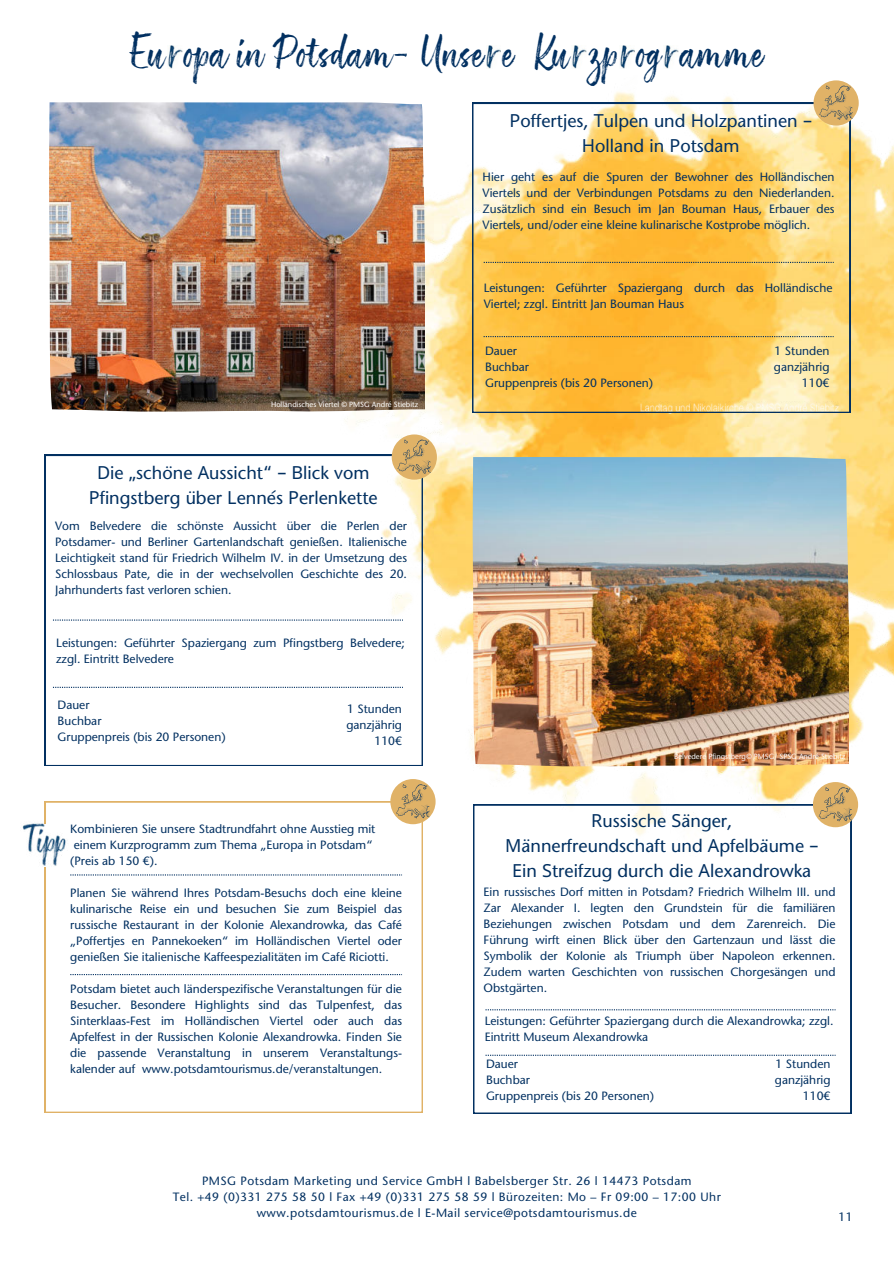
<style>
.page{position:relative;width:894px;height:1264px;background:#fff}
.page>*{position:absolute;margin:0;border:0;box-sizing:border-box;transform-origin:0 0}
.t1{font:40.5px "ATS Script";color:#023061}
.t2{font:18px/24.8px "Stone Sans Std Phonetic";color:#023061;text-align:center}
.t3{font:500 12px/16px "Stone Sans Std";color:#023061}
.t4{font:500 12px/16px "Stone Sans Std";letter-spacing:.04em;color:#023061;text-align:center}
.t5{font:500 7.5px "Stone Sans Std";color:#fff}
.s1{font-family:"Noto Sans"}
.s2{font-family:"Noto Sans Gurmukhi"}
</style>
<div class="page">
<img style="left:254px;top:80px;width:639px;height:778px">
<img style="left:640px;top:412px;width:202px;height:1px">
<img style="left:49px;top:102px;width:376px;height:309px">
<img style="left:168px;top:46px;width:14px;height:22px">
<img style="left:486px;top:46px;width:14px;height:22px">
<img style="left:572px;top:46px;width:14px;height:22px">
<img style="left:620px;top:46px;width:14px;height:22px">
<img style="left:664px;top:46px;width:14px;height:22px">
<svg style="left:472px;top:103px;width:377px;height:309px;background:#fbce6b"></svg>
<div style="left:813px;top:80px;width:45px;height:46px;background:#e0b267;border-radius:50%"></div>
<svg style="left:819px;top:86px;width:33px;height:33px"></svg>
<img style="left:472px;top:457px;width:376px;height:309px">
<svg style="left:45px;top:455px;width:377px;height:310px"></svg>
<div style="left:391px;top:434px;width:46px;height:45px;background:#e0b267;border-radius:50%"></div>
<svg style="left:397px;top:439px;width:34px;height:34px"></svg>
<svg style="left:45px;top:801px;width:377px;height:311px"></svg>
<div style="left:17px;top:824px;width:72px;height:42px;background:#fff"></div>
<img style="left:22px;top:815px;width:48px;height:51px">
<div style="left:390px;top:779px;width:45px;height:45px;background:#e0b267;border-radius:50%"></div>
<svg style="left:396px;top:784px;width:33px;height:34px"></svg>
<svg style="left:473px;top:804px;width:377px;height:309px"></svg>
<div style="left:812px;top:782px;width:45px;height:45px;background:#e0b267;border-radius:50%"></div>
<svg style="left:818px;top:787px;width:34px;height:34px"></svg>
<svg style="left:483px;top:262px;width:350px;height:1px"></svg>
<svg style="left:483px;top:336px;width:350px;height:1px"></svg>
<svg style="left:53px;top:619px;width:350px;height:1px"></svg>
<svg style="left:53px;top:686px;width:350px;height:2px"></svg>
<svg style="left:485px;top:1009px;width:350px;height:1px"></svg>
<svg style="left:485px;top:1054px;width:350px;height:1px"></svg>
<svg style="left:70px;top:874px;width:332px;height:1px"></svg>
<svg style="left:70px;top:974px;width:332px;height:1px"></svg>
<h1 class="t1" style="left:130px;top:30px;width:635px">Eu opa in Potsdam- Unse e Ku zp og amme</h1>
<h2 class="t2" style="left:509px;top:109px;width:304px"><span class="s1">P</span>offertjes, <span class="s1">T</span>ulpen und <span class="s1">H</span>olzpantinen <span class="s2">–<br></span><span class="s1">H</span>olland in <span class="s1">P</span>otsdam</h2>
<p class="t3" style="left:482px;top:168px;width:353px;text-align:justify">Hier geht es auf die Spuren der Bewohner des Holländischen Viertels und der Verbindungen Potsdams zu den Niederlanden.<br>Zusätzlich sind ein Besuch im Jan Bouman Haus, Erbauer des Viertels, und/oder eine kleine kulinarische Kostprobe möglich.</p>
<p class="t5" style="left:271px;top:400px;width:149px">Holländisches Viertel © PMSG André Stiebitz</p>
<h2 class="t2" style="left:89px;top:461px;width:290px"><span class="s1">D</span>ie <span class="s1">„</span>schöne <span class="s1">A</span>ussicht<span class="s2">“ –</span> <span class="s1">B</span>lick vom<br><span class="s1">P</span>fingstberg über <span class="s1">L</span>ennés <span class="s1">P</span>erlenkette</h2>
<p class="t3" style="left:55px;top:517px;width:353px;text-align:justify">Vom Belvedere die schönste Aussicht über die Perlen der Potsdamer- und Berliner Gartenlandschaft genießen. Italienische Leichtigkeit stand für Friedrich Wilhelm IV. in der Umsetzung des Schlossbaus Pate, die in der wechselvollen Geschichte des 20.<br>Jahrhunderts fast verloren schien.</p>
<p class="t3" style="left:56px;top:634px;width:350px">Leistungen: Geführter Spaziergang zum Pfingstberg Belvedere; zzgl. Eintritt Belvedere</p>
<p class="t3" style="left:58px;top:696px;width:169px">Dauer<br>Buchbar<br>Gruppenpreis (bis 20 Personen)</p>
<p class="t3" style="left:346px;top:701px;width:57px;text-align:right">1 Stunden ganzjährig<br>110€</p>
<p class="t3" style="left:70px;top:820px;width:306px">Kombinieren Sie unsere Stadtrundfahrt ohne Ausstieg mit einem Kurzprogramm zum Thema „Europa in Potsdam“ (Preis ab 150 €).</p>
<p class="t3" style="left:70px;top:884px;width:333px;text-align:justify">Planen Sie während Ihres Potsdam-Besuchs doch eine kleine kulinarische Reise ein und besuchen Sie zum Beispiel das russische Restaurant in der Kolonie Alexandrowka, das Café „Poffertjes en Pannekoeken“ im Holländischen Viertel oder genießen Sie italienische Kaffeespezialitäten im Café Riciotti.</p>
<p class="t3" style="left:70px;top:980px;width:333px;text-align:justify">Potsdam bietet auch länderspezifische Veranstaltungen für die Besucher. Besondere Highlights sind das Tulpenfest, das Sinterklaas-Fest im Holländischen Viertel oder auch das Apfelfest in der Russischen Kolonie Alexandrowka. Finden Sie die passende Veranstaltung in unserem Veranstaltungs&shy;kalender auf www.potsdamtourismus.de/veranstaltungen.</p>
<p class="t3" style="left:483px;top:280px;width:350px">Leistungen: Geführter Spaziergang durch das Holländische<br>Viertel; zzgl. Eintritt Jan Bouman Haus</p>
<p class="t3" style="left:485px;top:343px;width:169px">Dauer<br>Buchbar<br>Gruppenpreis (bis 20 Personen)</p>
<p class="t3" style="left:773px;top:343px;width:57px;text-align:right">1 Stunden ganzjährig<br>110€</p>
<p class="t5" style="left:674px;top:751px;width:173px">Belvedere Pfingstberg© PMSG/ SPSG André Stiebitz</p>
<h2 class="t2" style="left:505px;top:808px;width:314px"><span class="s1">R</span>ussische <span class="s1">S</span>änger,<br><span class="s1">M</span>ännerfreundschaft und <span class="s1">A</span>pfelbäume <span class="s2">–<br></span><span class="s1">E</span>in <span class="s1">S</span>treifzug durch die <span class="s1">A</span>lexandrowka</h2>
<p class="t3" style="left:483px;top:883px;width:353px;text-align:justify">Ein russisches Dorf mitten in Potsdam? Friedrich Wilhelm III. und Zar Alexander I. legten den Grundstein für die familiären Beziehungen zwischen Potsdam und dem Zarenreich. Die Führung wirft einen Blick über den Gartenzaun und lässt die Symbolik der Kolonie als Triumph über Napoleon erkennen.<br>Zudem warten Geschichten von russischen Chorgesängen und Obstgärten.</p>
<p class="t3" style="left:484px;top:1012px;width:350px">Leistungen: Geführter Spaziergang durch die Alexandrowka; zzgl.<br>Eintritt Museum Alexandrowka</p>
<p class="t3" style="left:486px;top:1056px;width:169px">Dauer<br>Buchbar<br>Gruppenpreis (bis 20 Personen)</p>
<p class="t3" style="left:774px;top:1056px;width:57px;text-align:right">1 Stunden ganzjährig<br>110€</p>
<p class="t4" style="left:173px;top:1172px;width:549px">PMSG Potsdam Marketing und Service GmbH l Babelsberger Str. 26 l 14473 Potsdam<br>Tel. +49 (0)331 275 58 50 l Fax +49 (0)331 275 58 59 l Bürozeiten: Mo – Fr 09:00 – 17:00 Uhr www.potsdamtourismus.de l E-Mail service@potsdamtourismus.de</p>
<p class="t3" style="left:838px;top:1208px;width:16px">11</p>
</div>
